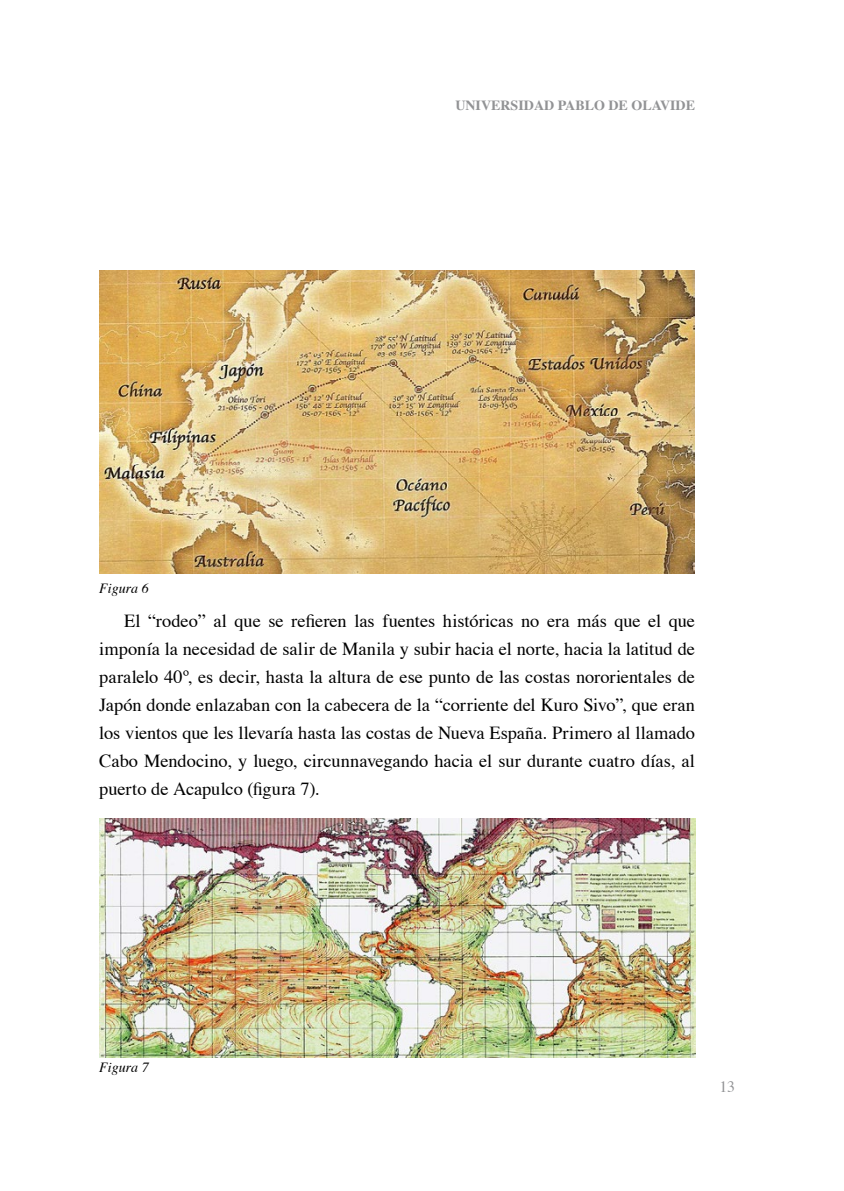
<style>
.page{position:relative;width:844px;height:1191px;background:#fff}
.page>*{position:absolute;margin:0;border:0;box-sizing:border-box;transform-origin:0 0}
.t1{font:18.38px/28px "Times";color:#000;text-align:justify}
.t2{font:15.75px "Times";color:#929395}
.t3{font:700 14px "Times";color:#929395}
.t4{font:italic 14px "Times";color:#000}
</style>
<div class="page">
<img style="left:99px;top:270px;width:595px;height:303px">
<img style="left:99px;top:818px;width:595px;height:239px">
<p class="t3" style="left:455px;top:92px;width:241px">UNIVERSIDAD PABLO DE OLAVIDE</p>
<p class="t4" style="left:99px;top:576px;width:51px">Figura 6</p>
<p class="t1" style="left:99px;top:605px;width:597px;text-indent:25px">El “rodeo” al que se refieren las fuentes históricas no era más que el que imponía la necesidad de salir de Manila y subir hacia el norte, hacia la latitud de paralelo 40º, es decir, hasta la altura de ese punto de las costas nororientales de Japón donde enlazaban con la cabecera de la “corriente del Kuro Sivo”, que eran los vientos que les llevaría hasta las costas de Nueva España. Primero al llamado Cabo Mendocino, y luego, circunnavegando hacia el sur durante cuatro días, al puerto de Acapulco (figura 7).</p>
<p class="t4" style="left:99px;top:1055px;width:51px">Figura 7</p>
<p class="t2" style="left:719px;top:1072px;width:17px">13</p>
</div>
